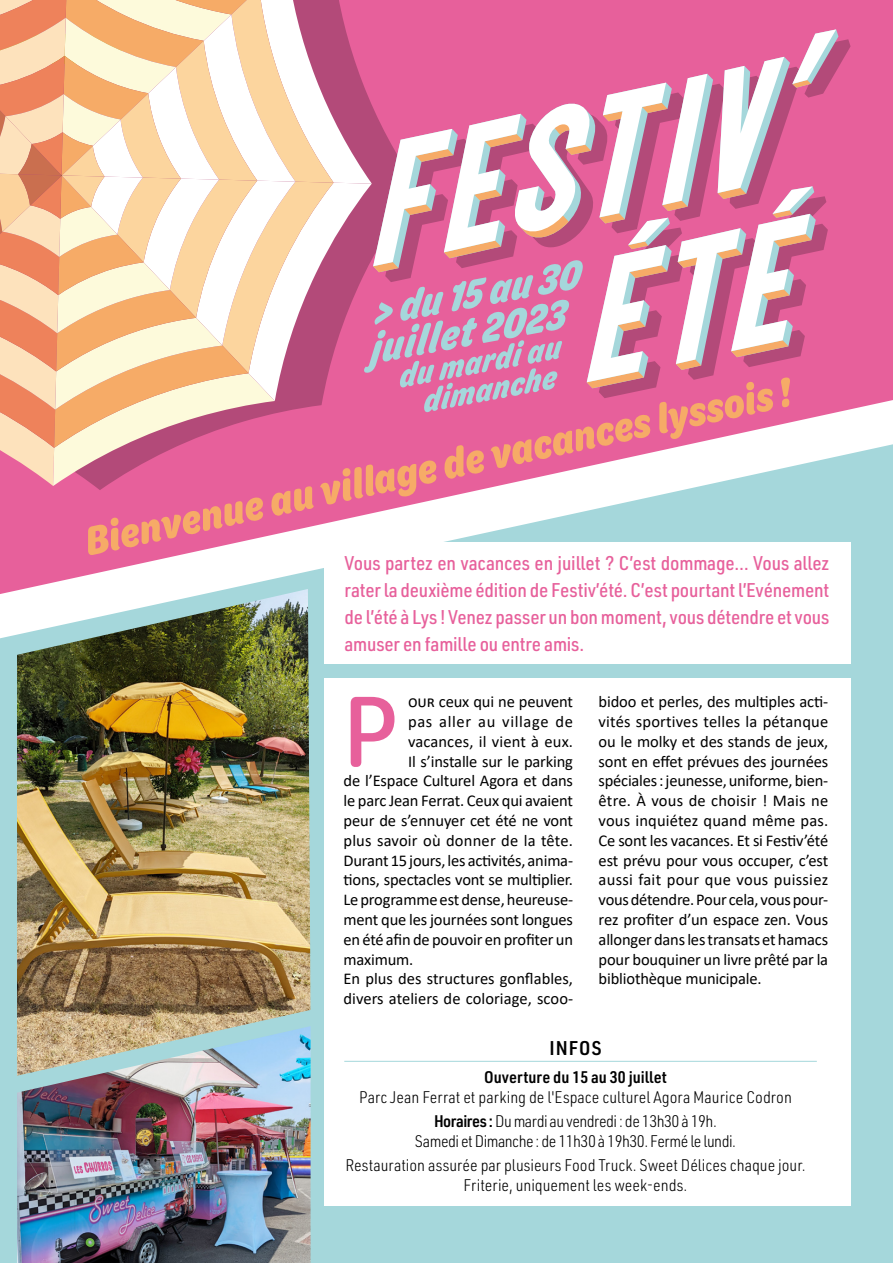
<style>
.page{position:relative;width:893px;height:1263px;background:#fff}
.page>*{position:absolute;margin:0;border:0;box-sizing:border-box;transform-origin:0 0}
.t1{font:500 107.55px "Omnes Cond";color:#e7609b}
.t2{font:italic 700 43.5px "Omnes Cond";color:#f6ab67}
.t3{font:500 19.5px/27px "URWDIN Semi Cond";letter-spacing:-.01em;color:#e7609b;text-align:justify}
.t4{font:600 19.5px "URWDIN Semi Cond";letter-spacing:.055em;color:#000}
.t5{font:16.5px/19.8px "Calibri";letter-spacing:-.01em;color:#000;text-align:justify}
.t6{font:300 16.5px/24px "URWDIN Semi Cond";color:#000;text-align:center}
.t7{font:16.5px "Calibri";letter-spacing:.01em;color:#000}
.t8{font:600 16.5px "URWDIN Semi Cond";color:#000}
.t9{font:16.5px "Calibri";letter-spacing:.04em;color:#000}
.s1{font-weight:600}
</style>
<div class="page">
<div style="left:310px;top:638px;width:583px;height:625px;background:#a5d7db"></div>
<div style="left:324px;top:542px;width:526px;height:664px;background:#fff"></div>
<div style="left:851px;top:0;width:42px;height:400px;background:#e7609b"></div>
<svg style="left:0;top:0;width:851px;height:400px"></svg>
<img style="left:0;top:638px;width:310px;height:388px">
<svg style="left:0;top:400px;width:893px;height:238px"></svg>
<img style="left:17px;top:1026px;width:294px;height:237px">
<div style="left:0;top:652px;width:17px;height:611px;background:#a5d7db"></div>
<div style="left:310px;top:664px;width:568px;height:13px;background:#a5d7db"></div>
<hr style="left:344px;top:1061px;width:473px;height:1px;background:#a5d7db">
<h2 class="t2" style="left:80px;top:514px;width:722px;rotate:-12deg">Bienvenue au village de vacances lyssois !</h2>
<p class="t3" style="left:345px;top:549px;width:486px">Vous partez en vacances en juillet ? C’est dommage… Vous allez rater la deuxième édition de Festiv’été. C’est pourtant l’Evénement de l’été à Lys ! Venez passer un bon moment, vous détendre et vous amuser en famille ou entre amis.</p>
<h1 class="t1" style="left:343px;top:660px;width:55px">P</h1>
<p class="t5" style="left:408px;top:691px;width:167px">our ceux qui ne peuvent</p>
<p class="t9" style="left:408px;top:710px;width:167px">pas aller au village de</p>
<p class="t7" style="left:408px;top:730px;width:167px">vacances, il vient à eux.</p>
<p class="t5" style="left:408px;top:751px;width:167px">Il s’installe sur le parking</p>
<p class="t5" style="left:343px;top:770px;width:231px">de l’Espace Culturel Agora et dans</p>
<p class="t5" style="left:343px;top:790px;width:231px">le parc Jean Ferrat. Ceux qui avaient</p>
<p class="t5" style="left:343px;top:810px;width:231px">peur de s’ennuyer cet été ne vont</p>
<p class="t7" style="left:343px;top:829px;width:231px">plus savoir où donner de la tête.</p>
<p class="t5" style="left:343px;top:850px;width:231px">Durant 15 jours, les activités, anima-</p>
<p class="t5" style="left:343px;top:869px;width:231px">tions, spectacles vont se multiplier.</p>
<p class="t5" style="left:343px;top:889px;width:231px">Le programme est dense, heureuse-</p>
<p class="t5" style="left:343px;top:909px;width:231px">ment que les journées sont longues</p>
<p class="t5" style="left:343px;top:929px;width:231px">en été afin de pouvoir en profiter un</p>
<p class="t5" style="left:343px;top:949px;width:71px">maximum.</p>
<p class="t5" style="left:343px;top:968px;width:231px">En plus des structures gonflables,</p>
<p class="t5" style="left:343px;top:988px;width:231px">divers ateliers de coloriage, scoo-</p>
<p class="t5" style="left:599px;top:691px;width:231px">bidoo et perles, des multiples acti&shy;vités sportives telles la pétanque ou le molky et des stands de jeux, sont en effet prévues des journées spéciales : jeunesse, uniforme, bien&shy;être. À vous de choisir ! Mais ne vous inquiétez quand même pas.<br>Ce sont les vacances. Et si Festiv’été est prévu pour vous occuper, c’est aussi fait pour que vous puissiez vous détendre. Pour cela, vous pour&shy;rez profiter d’un espace zen. Vous allonger dans les transats et hamacs pour bouquiner un livre prêté par la bibliothèque municipale.</p>
<p class="t4" style="left:549px;top:1034px;width:54px">INFOS</p>
<p class="t8" style="left:484px;top:1066px;width:184px">Ouverture du 15 au 30 juillet</p>
<p class="t6" style="left:359px;top:1084px;width:434px">Parc Jean Ferrat et parking de l'Espace culturel Agora Maurice Codron<br><span class="s1">Horaires :</span> Du mardi au vendredi : de 13h30 à 19h.</p>
<p class="t6" style="left:345px;top:1128px;width:462px">Samedi et Dimanche : de 11h30 à 19h30. Fermé le lundi.<br>Restauration assurée par plusieurs Food Truck. Sweet Délices chaque jour.</p>
<p class="t6" style="left:464px;top:1172px;width:225px">Friterie, uniquement les week-ends.</p>
</div>
